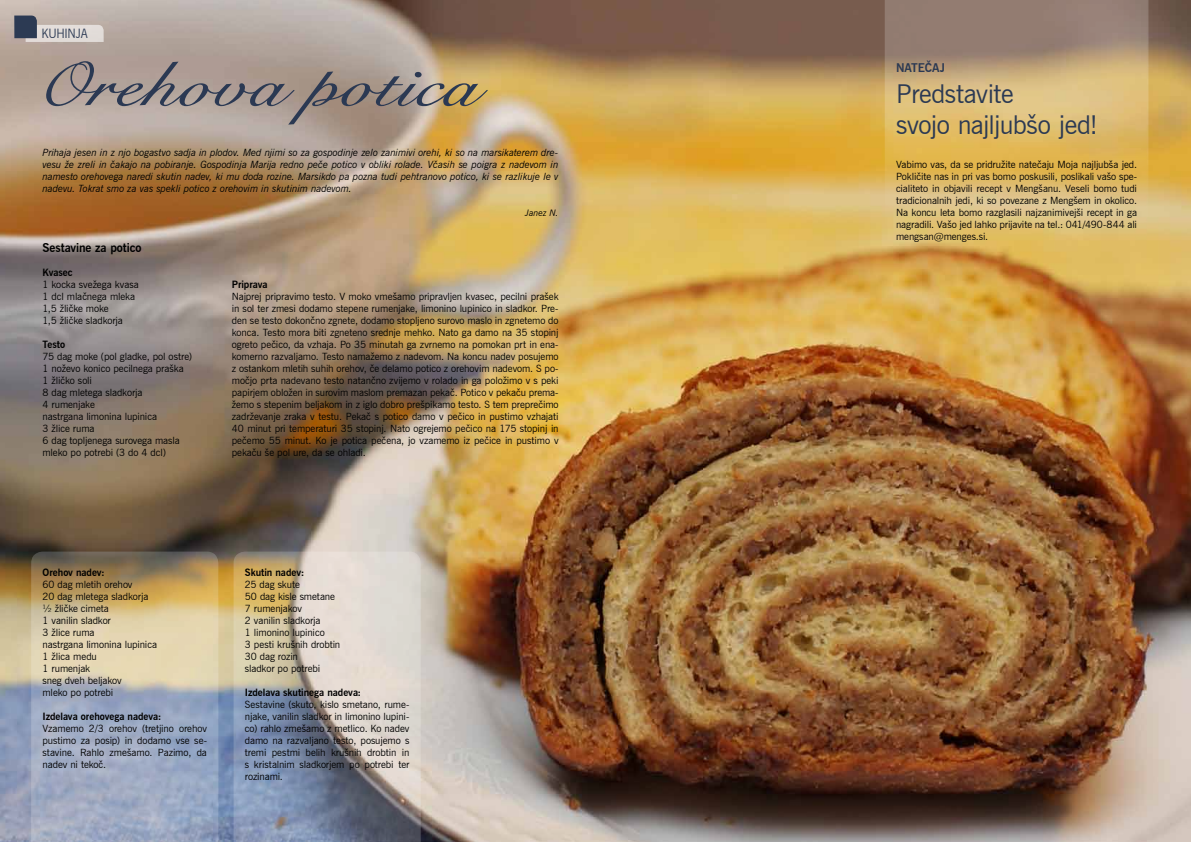
<style>
.page{position:relative;width:1191px;height:842px;background:#fff}
.page>*{position:absolute;margin:0;border:0;box-sizing:border-box;transform-origin:0 0}
.t1{font:italic 64px "Signet Roundhand";letter-spacing:.005em;color:#2b3953;scale:1.23 1}
.t2{font:26px/31.2px "News Gothic BT";letter-spacing:-.02em;color:#2b3953}
.t3{font:13px "News Gothic BT";letter-spacing:-.025em;color:#2b3953;scale:.9 1}
.t4{font:700 12px "News Gothic BT";letter-spacing:-.005em;color:#000}
.t5{font:700 12px "News Gothic BT";letter-spacing:-.01em;color:#2b3953}
.t6{font:10px/12px "News Gothic BT";letter-spacing:-.01em;color:#000;text-align:justify}
.t7{font:italic 10px/12px "News Gothic BT";letter-spacing:-.015em;color:#000;text-align:justify}
.t8{font:700 10px "News Gothic BT";letter-spacing:-.005em;color:#000}
.t9{font:italic 9px "News Gothic BT";letter-spacing:-.015em;color:#000}
</style>
<div class="page">
<img style="left:0;top:0;width:1191px;height:842px">
<svg style="left:31px;top:552px;width:187px;height:290px;background:#b0aea8"></svg>
<svg style="left:884px;top:0;width:264px;height:269px;background:#ccac6f"></svg>
<svg style="left:234px;top:552px;width:187px;height:290px;background:#b2b0ae"></svg>
<svg style="left:14px;top:16px;width:90px;height:26px;background:#b1adae"></svg>
<h3 class="t3" style="left:41px;top:25px;width:53px">KUHINJA</h3>
<h1 class="t1" style="left:26px;top:48px;width:358px">Orehova potica</h1>
<p class="t7" style="left:43px;top:146px;width:517px">Prihaja jesen in z njo bogastvo sadja in plodov. Med njimi so za gospodinje zelo zanimivi orehi, ki so na marsikaterem dre&shy;vesu že zreli in čakajo na pobiranje. Gospodinja Marija redno peče potico v obliki rolade. Včasih se poigra z nadevom in namesto orehovega naredi skutin nadev, ki mu doda rozine. Marsikdo pa pozna tudi pehtranovo potico, ki se razlikuje le v nadevu. Tokrat smo za vas spekli potico z orehovim in skutinim nadevom.</p>
<p class="t9" style="left:525px;top:207px;width:35px">Janez N.</p>
<p class="t4" style="left:43px;top:240px;width:100px">Sestavine za potico</p>
<p class="t8" style="left:43px;top:266px;width:32px">Kvasec</p>
<p class="t6" style="left:43px;top:278px;width:98px;text-align:left">1 kocka svežega kvasa<br>1 dcl mlačnega mleka<br>1,5 žličke moke<br>1,5 žličke sladkorja</p>
<p class="t8" style="left:43px;top:338px;width:24px">Testo</p>
<p class="t6" style="left:43px;top:350px;width:151px;text-align:left">75 dag moke (pol gladke, pol ostre)<br>1 noževo konico pecilnega praška<br>1 žličko soli<br>8 dag mletega sladkorja<br>4 rumenjake<br>nastrgana limonina lupinica<br>3 žlice ruma<br>6 dag topljenega surovega masla mleko po potrebi (3 do 4 dcl)</p>
<p class="t8" style="left:232px;top:278px;width:37px">Priprava</p>
<p class="t6" style="left:232px;top:290px;width:328px">Najprej pripravimo testo. V moko vmešamo pripravljen kvasec, pecilni prašek in sol ter zmesi dodamo stepene rumenjake, limonino lupinico in sladkor. Pre&shy;den se testo dokončno zgnete, dodamo stopljeno surovo maslo in zgnetemo do konca. Testo mora biti zgneteno srednje mehko. Nato ga damo na 35 stopinj ogreto pečico, da vzhaja. Po 35 minutah ga zvrnemo na pomokan prt in ena&shy;komerno razvaljamo. Testo namažemo z nadevom. Na koncu nadev posujemo z ostankom mletih suhih orehov, če delamo potico z orehovim nadevom. S po&shy;močjo prta nadevano testo natančno zvijemo v rolado in ga položimo v s peki papirjem obložen in surovim maslom premazan pekač. Potico v pekaču prema&shy;žemo s stepenim beljakom in z iglo dobro prešpikamo testo. S tem preprečimo zadrževanje zraka v testu. Pekač s potico damo v pečico in pustimo vzhajati 40 minut pri temperaturi 35 stopinj. Nato ogrejemo pečico na 175 stopinj in pečemo 55 minut. Ko je potica pečena, jo vzamemo iz pečice in pustimo v pekaču še pol ure, da se ohladi.</p>
<p class="t8" style="left:43px;top:566px;width:64px">Orehov nadev:</p>
<p class="t6" style="left:43px;top:578px;width:116px;text-align:left">60 dag mletih orehov<br>20 dag mletega sladkorja ½ žličke cimeta<br>1 vanilin sladkor<br>3 žlice ruma<br>nastrgana limonina lupinica<br>1 žlica medu<br>1 rumenjak<br>sneg dveh beljakov<br>mleko po potrebi</p>
<p class="t8" style="left:43px;top:710px;width:120px">Izdelava orehovega nadeva:</p>
<p class="t6" style="left:43px;top:722px;width:166px">Vzamemo 2/3 orehov (tretjino orehov pustimo za posip) in dodamo vse se&shy;stavine. Rahlo zmešamo. Pazimo, da nadev ni tekoč.</p>
<p class="t8" style="left:245px;top:566px;width:61px">Skutin nadev:</p>
<p class="t6" style="left:245px;top:578px;width:97px;text-align:left">25 dag skute<br>50 dag kisle smetane<br>7 rumenjakov<br>2 vanilin sladkorja<br>1 limonino lupinico<br>3 pesti krušnih drobtin<br>30 dag rozin<br>sladkor po potrebi</p>
<p class="t8" style="left:245px;top:686px;width:118px">Izdelava skutinega nadeva:</p>
<p class="t6" style="left:245px;top:698px;width:166px">Sestavine (skuto, kislo smetano, rume&shy;njake, vanilin sladkor in limonino lupini&shy;co) rahlo zmešamo z metlico. Ko nadev damo na razvaljano testo, posujemo s tremi pestmi belih krušnih drobtin in s kristalnim sladkorjem po potrebi ter rozinami.</p>
<p class="t5" style="left:896px;top:60px;width:51px">NATEČAJ</p>
<h2 class="t2" style="left:896px;top:78px;width:203px">Predstavite<br>svojo najljubšo jed!</h2>
<p class="t6" style="left:896px;top:158px;width:242px">Vabimo vas, da se pridružite natečaju Moja najljubša jed.<br>Pokličite nas in pri vas bomo poskusili, poslikali vašo spe&shy;cialiteto in objavili recept v Mengšanu. Veseli bomo tudi tradicionalnih jedi, ki so povezane z Mengšem in okolico.<br>Na koncu leta bomo razglasili najzanimivejši recept in ga nagradili. Vašo jed lahko prijavite na tel.: 041/490-844 ali mengsan@menges.si.</p>
</div>
